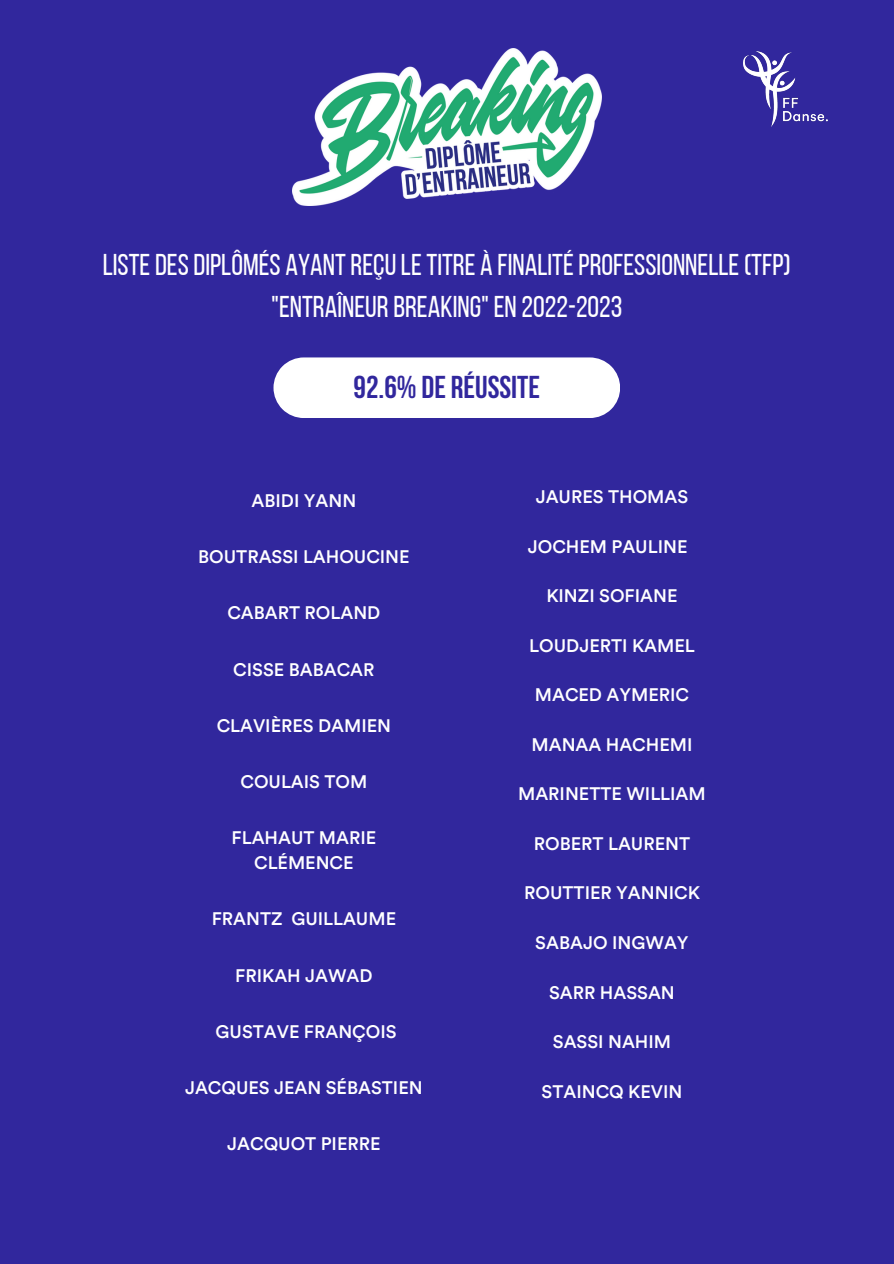
<style>
.page{position:relative;width:894px;height:1264px;background:#fff}
.page>*{position:absolute;margin:0;border:0;box-sizing:border-box;transform-origin:0 0}
.t1{font:700 31.5px "Bebas Neue";color:#31279d}
.t2{font:30px/41.7px "Bebas Neue";color:#fff;text-align:center}
.t3{font:500 18px/24.8px "Circular XX";color:#fff;text-align:center}
</style>
<div class="page">
<div style="left:0;top:0;width:893px;height:1263px;background:#31279d"></div>
<img style="left:293px;top:49px;width:308px;height:156px">
<img style="left:743px;top:51px;width:84px;height:76px">
<div style="left:273px;top:357px;width:347px;height:61px;background:#fff"></div>
<p class="t2" style="left:103px;top:247px;width:689px">LISTEDESDIPLÔMÉS AYANTREÇULETITRE À FINALITÉPROFESSIONNELLE(TFP) "ENTRAÎNEURBREAKING"EN 2022-2023</p>
<p class="t1" style="left:353px;top:374px;width:188px">92.6%DE RÉUSSITE</p>
<p class="t3" style="left:251px;top:490px;width:106px">ABIDI YANN</p>
<p class="t3" style="left:198px;top:546px;width:213px">BOUTRASSI LAHOUCINE</p>
<p class="t3" style="left:227px;top:602px;width:154px">CABART ROLAND</p>
<p class="t3" style="left:233px;top:658px;width:143px">CISSE BABACAR</p>
<p class="t3" style="left:217px;top:715px;width:176px">CLAVIÈRES DAMIEN</p>
<p class="t3" style="left:240px;top:771px;width:128px">COULAIS TOM</p>
<p class="t3" style="left:231px;top:827px;width:146px">FLAHAUT MARIE<br>CLÉMENCE</p>
<p class="t3" style="left:211px;top:908px;width:186px">FRANTZ GUILLAUME</p>
<p class="t3" style="left:235px;top:964px;width:139px">FRIKAH JAWAD</p>
<p class="t3" style="left:215px;top:1021px;width:182px">GUSTAVE FRANÇOIS</p>
<p class="t3" style="left:185px;top:1077px;width:239px">JACQUES JEAN SÉBASTIEN</p>
<p class="t3" style="left:227px;top:1133px;width:155px">JACQUOT PIERRE</p>
<p class="t3" style="left:535px;top:486px;width:154px">JAURES THOMAS</p>
<p class="t3" style="left:527px;top:536px;width:161px">JOCHEM PAULINE</p>
<p class="t3" style="left:546px;top:585px;width:133px">KINZI SOFIANE</p>
<p class="t3" style="left:529px;top:635px;width:167px">LOUDJERTI KAMEL</p>
<p class="t3" style="left:534px;top:684px;width:156px">MACED AYMERIC</p>
<p class="t3" style="left:531px;top:734px;width:162px">MANAA HACHEMI</p>
<p class="t3" style="left:518px;top:783px;width:189px">MARINETTE WILLIAM</p>
<p class="t3" style="left:533px;top:833px;width:158px">ROBERT LAURENT</p>
<p class="t3" style="left:524px;top:882px;width:177px">ROUTTIER YANNICK</p>
<p class="t3" style="left:535px;top:932px;width:155px">SABAJO INGWAY</p>
<p class="t3" style="left:549px;top:981px;width:127px">SARR HASSAN</p>
<p class="t3" style="left:552px;top:1031px;width:120px">SASSI NAHIM</p>
<p class="t3" style="left:541px;top:1080px;width:142px">STAINCQ KEVIN</p>
</div>
